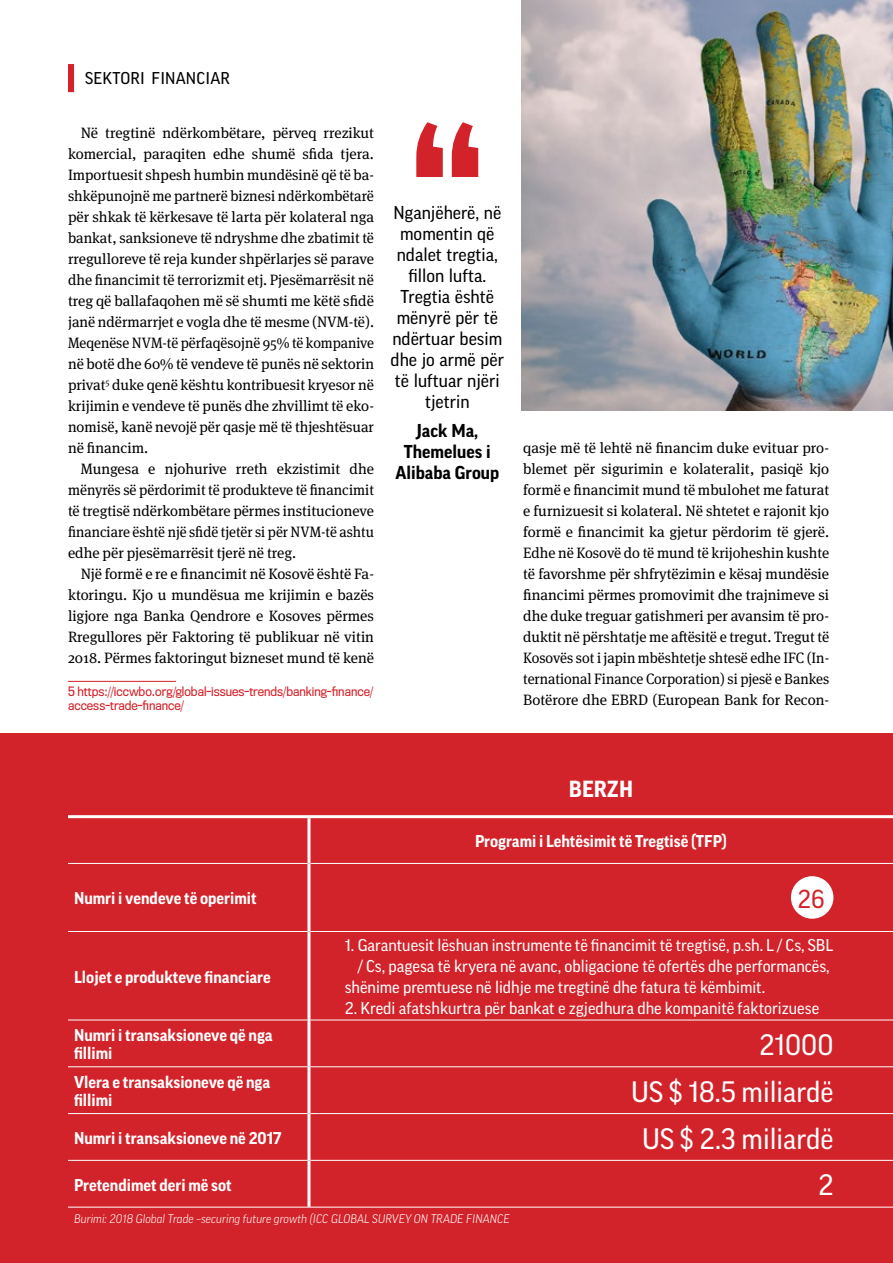
<style>
.page{position:relative;width:893px;height:1263px;background:#fff}
.page>*{position:absolute;margin:0;border:0;box-sizing:border-box;transform-origin:0 0}
.t1{font:28.5px "Good Pro";color:#fff}
.t2{font:25.05px "Good Pro";color:#d2232a}
.t3{font:700 22.5px "Good Pro";color:#fff}
.t4{font:18px/21px "Good Pro";color:#000;text-align:center}
.t5{font:700 18px/21px "Good Pro";color:#000;text-align:center}
.t6{font:16.5px "Good Pro";color:#fff}
.t7{font:700 16.5px/18px "Good Pro";color:#fff}
.t8{font:16.5px "Good Pro";letter-spacing:.01em;color:#000}
.t9{font:15px/21px "Meta Serif Pro";color:#000;text-align:justify}
.t10{font:12px/14.4px "Titling Gothic FB Narrow";color:#d2232a}
.t11{font:italic 300 12px "Good Pro";color:#fff}
</style>
<div class="page">
<div style="left:68px;top:64px;width:6px;height:28px;background:#d2232a"></div>
<hr style="left:68px;top:681px;width:108px;height:1px;background:#d2232a">
<div style="left:0;top:733px;width:893px;height:530px;background:#d2232a"></div>
<hr style="left:68px;top:863px;width:239px;height:1px;background:#fff">
<hr style="left:310px;top:863px;width:583px;height:1px;background:#fff">
<hr style="left:310px;top:931px;width:583px;height:1px;background:#fff">
<hr style="left:310px;top:1020px;width:583px;height:1px;background:#fff">
<hr style="left:310px;top:1066px;width:583px;height:1px;background:#fff">
<hr style="left:310px;top:1113px;width:583px;height:1px;background:#fff">
<hr style="left:310px;top:1160px;width:583px;height:1px;background:#fff">
<hr style="left:309px;top:1207px;width:584px;height:1px;background:#fff">
<hr style="left:68px;top:815px;width:241px;height:3px;background:#fff">
<hr style="left:309px;top:815px;width:584px;height:3px;background:#fff">
<hr style="left:68px;top:931px;width:239px;height:1px;background:#fff">
<hr style="left:68px;top:1020px;width:239px;height:1px;background:#fff">
<hr style="left:68px;top:1066px;width:239px;height:1px;background:#fff">
<hr style="left:68px;top:1113px;width:239px;height:1px;background:#fff">
<hr style="left:68px;top:1160px;width:239px;height:1px;background:#fff">
<hr style="left:68px;top:1207px;width:241px;height:1px;background:#fff">
<hr style="left:307px;top:818px;width:3px;height:45px;background:#fff">
<hr style="left:307px;top:863px;width:3px;height:68px;background:#fff">
<hr style="left:307px;top:931px;width:3px;height:89px;background:#fff">
<hr style="left:307px;top:1020px;width:3px;height:47px;background:#fff">
<hr style="left:307px;top:1067px;width:3px;height:46px;background:#fff">
<hr style="left:307px;top:1113px;width:3px;height:47px;background:#fff">
<hr style="left:307px;top:1160px;width:3px;height:47px;background:#fff">
<div style="left:791px;top:876px;width:42px;height:43px;background:#fff;border-radius:50%"></div>
<img style="left:522px;top:0;width:371px;height:410px">
<svg style="left:416px;top:122px;width:62px;height:55px"></svg>
<p class="t8" style="left:85px;top:68px;width:146px">SEKTORI FINANCIAR</p>
<p class="t9" style="left:68px;top:122px;width:308px;text-indent:13px">Në tregtinë ndërkombëtare, përveq rrezikut komercial, paraqiten edhe shumë sfida tjera.<br>Importuesit shpesh humbin mundësinë që të ba&shy;shkëpunojnë me partnerë biznesi ndërkombëtarë për shkak të kërkesave të larta për kolateral nga bankat, sanksioneve të ndryshme dhe zbatimit të rregulloreve të reja kunder shpërlarjes së parave dhe financimit të terrorizmit etj. Pjesëmarrësit në treg që ballafaqohen më së shumti me këtë sfidë janë ndërmarrjet e vogla dhe të mesme (NVM-të).<br>Meqenëse NVM-të përfaqësojnë 95% të kompanive në botë dhe 60% të vendeve të punës në sektorin privat<sup>5</sup> duke qenë kështu kontribuesit kryesor në krijimin e vendeve të punës dhe zhvillimt të eko&shy;nomisë, kanë nevojë për qasje më të thjeshtësuar në financim.</p>
<p class="t9" style="left:68px;top:458px;width:307px;text-indent:13px">Mungesa e njohurive rreth ekzistimit dhe mënyrës së përdorimit të produkteve të financimit të tregtisë ndërkombëtare përmes institucioneve financiare është një sfidë tjetër si për NVM-të ashtu edhe për pjesëmarrësit tjerë në treg.</p>
<p class="t9" style="left:68px;top:563px;width:307px;text-indent:13px">Një formë e re e financimit në Kosovë është Fa&shy;ktoringu. Kjo u mundësua me krijimin e bazës ligjore nga Banka Qendrore e Kosoves përmes Rregullores për Faktoring të publikuar në vitin 2018. Përmes faktoringut bizneset mund të kenë</p>
<p class="t10" style="left:68px;top:684px;width:307px">5 https://iccwbo.org/global-issues-trends/banking-finance/ access-trade-finance/</p>
<p class="t4" style="left:391px;top:202px;width:115px">Nganjëherë, në momentin që ndalet tregtia, fillon lufta.<br>Tregtia është mënyrë për të ndërtuar besim dhe jo armë për të luftuar njëri tjetrin</p>
<p class="t5" style="left:395px;top:420px;width:105px">Jack Ma,<br>Themelues i<br>Alibaba Group</p>
<p class="t9" style="left:523px;top:437px;width:307px">qasje më të lehtë në financim duke evituar pro&shy;blemet për sigurimin e kolateralit, pasiqë kjo formë e financimit mund të mbulohet me faturat e furnizuesit si kolateral. Në shtetet e rajonit kjo formë e financimit ka gjetur përdorim të gjerë.<br>Edhe në Kosovë do të mund të krijoheshin kushte të favorshme për shfrytëzimin e kësaj mundësie financimi përmes promovimit dhe trajnimeve si dhe duke treguar gatishmeri per avansim të pro&shy;duktit në përshtatje me aftësitë e tregut. Tregut të Kosovës sot i japin mbështetje shtesë edhe IFC (In&shy;ternational Finance Corporation) si pjesë e Bankes Botërore dhe EBRD (European Bank for Recon-</p>
<h3 class="t3" style="left:569px;top:776px;width:66px">BERZH</h3>
<p class="t7" style="left:475px;top:832px;width:253px">Programi i Lehtësimit të Tregtisë (TFP)</p>
<p class="t7" style="left:74px;top:889px;width:184px">Numri i vendeve të operimit</p>
<h2 class="t2" style="left:798px;top:884px;width:29px">26</h2>
<p class="t7" style="left:74px;top:967px;width:198px">Llojet e produkteve financiare</p>
<p class="t6" style="left:345px;top:936px;width:490px">1. Garantuesit lëshuan instrumente të financimit të tregtisë, p.sh. L / Cs, SBL</p>
<p class="t6" style="left:358px;top:957px;width:474px">/ Cs, pagesa të kryera në avanc, obligacione të ofertës dhe performancës,</p>
<p class="t6" style="left:345px;top:978px;width:422px">shënime premtuese në lidhje me tregtinë dhe fatura të këmbimit.</p>
<p class="t6" style="left:345px;top:999px;width:476px">2. Kredi afatshkurtra për bankat e zgjedhura dhe kompanitë faktorizuese</p>
<p class="t7" style="left:74px;top:1026px;width:200px">Numri i transaksioneve që nga fillimi</p>
<h1 class="t1" style="left:759px;top:1028px;width:76px">21000</h1>
<p class="t7" style="left:74px;top:1073px;width:198px">Vlera e transaksioneve që nga fillimi</p>
<h1 class="t1" style="left:631px;top:1075px;width:204px">US $ 18.5 miliardë</h1>
<p class="t7" style="left:74px;top:1129px;width:209px">Numri i transaksioneve në 2017</p>
<h1 class="t1" style="left:642px;top:1122px;width:193px">US $ 2.3 miliardë</h1>
<p class="t7" style="left:74px;top:1175px;width:159px">Pretendimet deri më sot</p>
<h1 class="t1" style="left:818px;top:1169px;width:17px">2</h1>
<p class="t11" style="left:74px;top:1212px;width:437px">Burimi: 2018 Global Trade –securing future growth (ICC GLOBAL SURVEY ON TRADE FINANCE</p>
</div>
